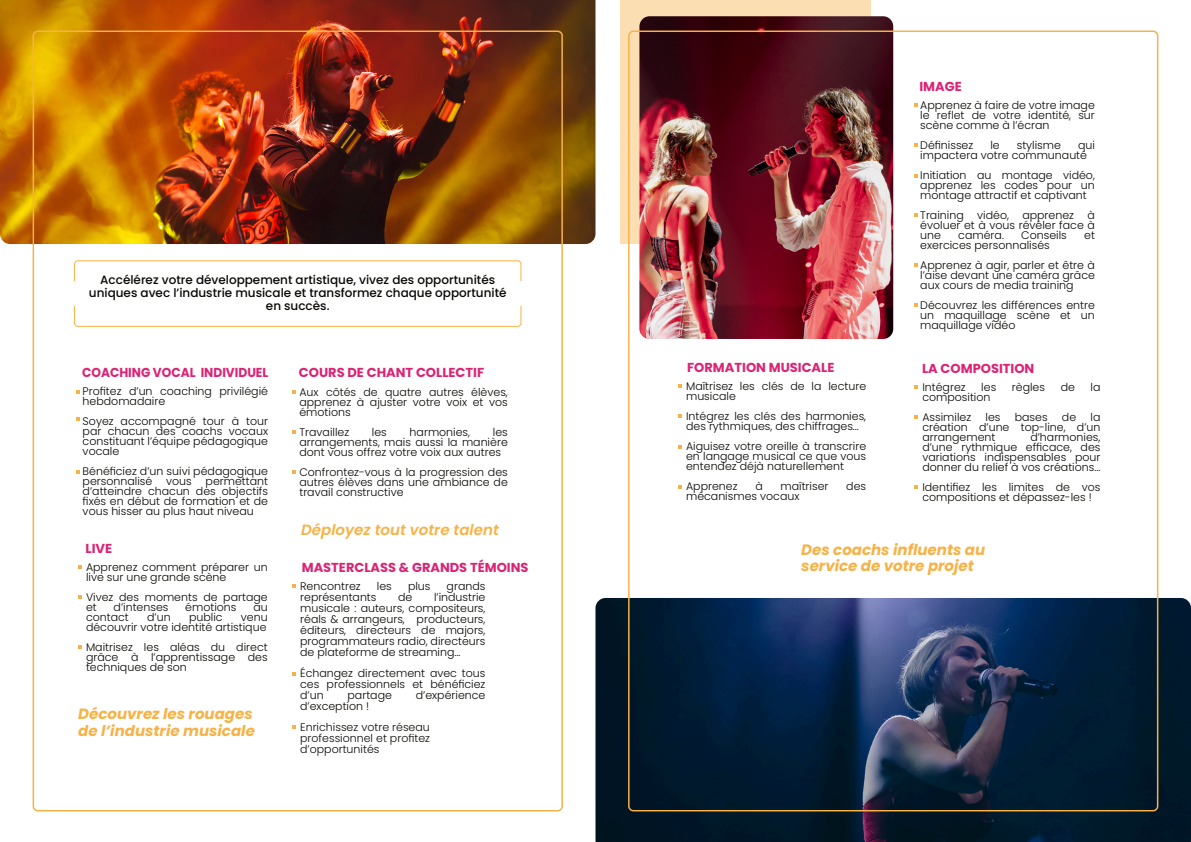
<style>
.page{position:relative;width:1191px;height:842px;background:#fff}
.page>*{position:absolute;margin:0;border:0;box-sizing:border-box;transform-origin:0 0}
.t1{font:italic 700 15px/16.5px "Poppins";color:#f7b247}
.t2{font:italic 700 14.8px/16.3px "Poppins";color:#f7b247}
.t3{font:italic 600 14.8px "Poppins";color:#f7b247}
.t4{font:700 13px "Poppins";color:#db2375}
.t5{font:700 13px "Poppins";color:#db2375;scale:.94 1}
.t6{font:500 12px/13.2px "Poppins";color:#080704;text-align:center}
.t7{font:300 11px/10px "Poppins";color:#080704;text-align:justify}
.t8{font:300 11px/11px "Poppins";color:#0c0c09;text-align:justify}
</style>
<div class="page">
<div style="left:620px;top:0;width:251px;height:244px;background:#fbdfb3"></div>
<div style="left:74px;top:260px;width:447px;height:67px;background:#fff;border:1px solid #f7b247;border-radius:3px"></div>
<svg style="left:76px;top:417px;width:3px;height:4px"></svg>
<svg style="left:293px;top:390px;width:3px;height:4px"></svg>
<svg style="left:293px;top:430px;width:3px;height:4px"></svg>
<svg style="left:293px;top:470px;width:3px;height:4px"></svg>
<svg style="left:79px;top:565px;width:3px;height:4px"></svg>
<svg style="left:79px;top:595px;width:3px;height:4px"></svg>
<div style="left:68px;top:282px;width:13px;height:24px;background:#fff"></div>
<div style="left:514px;top:282px;width:13px;height:24px;background:#fff"></div>
<svg style="left:914px;top:143px;width:3px;height:4px"></svg>
<svg style="left:914px;top:174px;width:3px;height:4px"></svg>
<svg style="left:914px;top:385px;width:4px;height:4px"></svg>
<svg style="left:914px;top:415px;width:4px;height:3px"></svg>
<svg style="left:914px;top:485px;width:4px;height:4px"></svg>
<svg style="left:293px;top:725px;width:3px;height:4px"></svg>
<img style="left:595px;top:598px;width:596px;height:244px">
<img style="left:0;top:0;width:595px;height:244px">
<img style="left:639px;top:16px;width:254px;height:323px;border-radius:10px">
<svg style="left:678px;top:385px;width:4px;height:3px"></svg>
<svg style="left:678px;top:485px;width:4px;height:3px"></svg>
<svg style="left:678px;top:414px;width:4px;height:4px"></svg>
<svg style="left:678px;top:445px;width:4px;height:3px"></svg>
<p class="t6" style="left:89px;top:273px;width:419px">Accélérez votre développement artistique, vivez des opportunités uniques avec l’industrie musicale et transformez chaque opportunité en succès.</p>
<p class="t5" style="left:82px;top:364px;width:200px">COACHING VOCAL INDIVIDUEL</p>
<p class="t7" style="left:83px;top:386px;width:187px">Profitez d’un coaching privilégié hebdomadaire</p>
<p class="t7" style="left:83px;top:416px;width:187px">Soyez accompagné tour à tour par chacun des coachs vocaux constituant l’équipe pédagogique vocale</p>
<p class="t7" style="left:83px;top:466px;width:187px">Bénéficiez d’un suivi pédagogique personnalisé</p>
<p class="t7" style="left:83px;top:476px;width:187px;text-indent:123px">permettant d’atteindre chacun des objectifs fixés en début de formation et de vous hisser au plus haut niveau</p>
<p class="t7" style="left:166px;top:476px;width:27px">vous</p>
<p class="t4" style="left:85px;top:539px;width:28px">LIVE</p>
<p class="t7" style="left:86px;top:562px;width:183px">Apprenez comment préparer un live sur une grande scène</p>
<p class="t7" style="left:86px;top:592px;width:183px">Vivez des moments de partage et</p>
<p class="t7" style="left:114px;top:602px;width:56px">d’intenses</p>
<p class="t7" style="left:185px;top:602px;width:53px">émotions</p>
<p class="t7" style="left:253px;top:602px;width:16px">au</p>
<p class="t7" style="left:86px;top:612px;width:44px">contact</p>
<p class="t7" style="left:147px;top:612px;width:25px">d’un</p>
<p class="t7" style="left:189px;top:612px;width:35px">public</p>
<p class="t7" style="left:86px;top:612px;width:183px;text-align:right">venu<br>découvrir votre identité artistique</p>
<p class="t7" style="left:86px;top:642px;width:183px">Maitrisez les aléas du direct grâce à l’apprentissage des techniques de son</p>
<h2 class="t2" style="left:78px;top:706px;width:178px">Découvrez les rouages de l’industrie musicale</h2>
<p class="t4" style="left:299px;top:364px;width:187px">COURS DE CHANT COLLECTIF</p>
<p class="t7" style="left:299px;top:387px;width:210px">Aux côtés de quatre autres élèves, apprenez à ajuster votre voix et vos émotions</p>
<p class="t7" style="left:299px;top:427px;width:51px">Travaillez</p>
<p class="t7" style="left:372px;top:427px;width:16px">les</p>
<p class="t7" style="left:409px;top:427px;width:62px">harmonies,</p>
<p class="t7" style="left:299px;top:427px;width:210px;text-indent:193px">les arrangements, mais aussi la manière dont vous offrez votre voix aux autres</p>
<p class="t7" style="left:299px;top:467px;width:210px">Confrontez-vous à la progression des autres élèves dans une ambiance de travail constructive</p>
<h2 class="t3" style="left:301px;top:520px;width:199px">Déployez tout votre talent</h2>
<p class="t4" style="left:302px;top:558px;width:228px">MASTERCLASS &amp; GRANDS TÉMOINS</p>
<p class="t7" style="left:300px;top:581px;width:62px">Rencontrez</p>
<p class="t7" style="left:377px;top:581px;width:16px">les</p>
<p class="t7" style="left:408px;top:581px;width:24px">plus</p>
<p class="t7" style="left:446px;top:581px;width:40px">grands</p>
<p class="t7" style="left:300px;top:592px;width:78px">représentants</p>
<p class="t7" style="left:398px;top:592px;width:16px">de</p>
<p class="t7" style="left:300px;top:592px;width:187px;line-height:11px;text-indent:134px">l’industrie musicale : auteurs, compositeurs, réals &amp; arrangeurs, producteurs, éditeurs, directeurs de majors, programmateurs radio, directeurs de plateforme de streaming...</p>
<p class="t7" style="left:300px;top:668px;width:187px;line-height:11px">Échangez directement avec tous ces professionnels et bénéficiez d’un</p>
<p class="t7" style="left:347px;top:690px;width:46px">partage</p>
<p class="t7" style="left:416px;top:690px;width:71px">d’expérience</p>
<p class="t7" style="left:300px;top:701px;width:71px">d’exception !</p>
<p class="t8" style="left:300px;top:722px;width:131px">Enrichissez votre réseau professionnel et profitez d’opportunités</p>
<p class="t4" style="left:919px;top:77px;width:44px">IMAGE</p>
<p class="t4" style="left:687px;top:358px;width:149px">FORMATION MUSICALE</p>
<p class="t7" style="left:686px;top:381px;width:182px">Maîtrisez les clés de la lecture musicale</p>
<p class="t7" style="left:686px;top:411px;width:182px">Intégrez les clés des harmonies, des rythmiques, des chiffrages...</p>
<p class="t7" style="left:686px;top:441px;width:182px">Aiguisez votre oreille à transcrire en langage musical ce que vous entendez déjà naturellement</p>
<p class="t7" style="left:686px;top:481px;width:53px">Apprenez</p>
<p class="t7" style="left:755px;top:481px;width:9px">à</p>
<p class="t7" style="left:780px;top:481px;width:50px">maîtriser</p>
<p class="t7" style="left:846px;top:481px;width:21px">des</p>
<p class="t7" style="left:686px;top:491px;width:115px">mécanismes vocaux</p>
<p class="t7" style="left:920px;top:100px;width:176px">Apprenez à faire de votre image le reflet de votre identité, sur scène comme à l’écran</p>
<p class="t7" style="left:920px;top:140px;width:55px">Définissez</p>
<p class="t7" style="left:990px;top:140px;width:11px">le</p>
<p class="t7" style="left:1016px;top:140px;width:46px">stylisme</p>
<p class="t7" style="left:920px;top:140px;width:176px;text-indent:158px">qui impactera votre communauté</p>
<p class="t7" style="left:920px;top:170px;width:176px">Initiation au montage vidéo, apprenez les codes pour un montage attractif et captivant</p>
<p class="t7" style="left:920px;top:210px;width:176px">Training vidéo, apprenez à évoluer et à vous révéler face à une</p>
<p class="t7" style="left:958px;top:230px;width:47px">caméra.</p>
<p class="t7" style="left:1021px;top:230px;width:47px">Conseils</p>
<p class="t7" style="left:1084px;top:230px;width:12px">et</p>
<p class="t7" style="left:920px;top:235px;width:176px;line-height:20px">exercices personnalisés<br>Apprenez à agir, parler et être à</p>
<p class="t7" style="left:920px;top:270px;width:176px">l’aise devant une caméra grâce aux cours de media training</p>
<p class="t7" style="left:920px;top:300px;width:176px">Découvrez les différences entre un maquillage scène et un maquillage vidéo</p>
<p class="t4" style="left:922px;top:359px;width:114px">LA COMPOSITION</p>
<p class="t7" style="left:922px;top:382px;width:45px">Intégrez</p>
<p class="t7" style="left:981px;top:382px;width:16px">les</p>
<p class="t7" style="left:1011px;top:382px;width:35px">règles</p>
<p class="t7" style="left:1060px;top:382px;width:16px">de</p>
<p class="t7" style="left:1090px;top:382px;width:11px">la</p>
<p class="t7" style="left:922px;top:387px;width:70px;line-height:20px">composition<br>Assimilez</p>
<p class="t7" style="left:922px;top:412px;width:180px;text-indent:168px">la création d’une top-line, d’un arrangement</p>
<p class="t7" style="left:985px;top:412px;width:16px">les</p>
<p class="t7" style="left:1014px;top:412px;width:34px">bases</p>
<p class="t7" style="left:1062px;top:412px;width:16px">de</p>
<p class="t7" style="left:922px;top:432px;width:180px;text-indent:108px">d’harmonies, d’une rythmique efficace, des variations indispensables pour donner du relief à vos créations...</p>
<p class="t7" style="left:922px;top:482px;width:180px">Identifiez les limites de vos compositions et dépassez-les !</p>
<h1 class="t1" style="left:801px;top:541px;width:185px">Des coachs influents au service de votre projet</h1>
</div>
